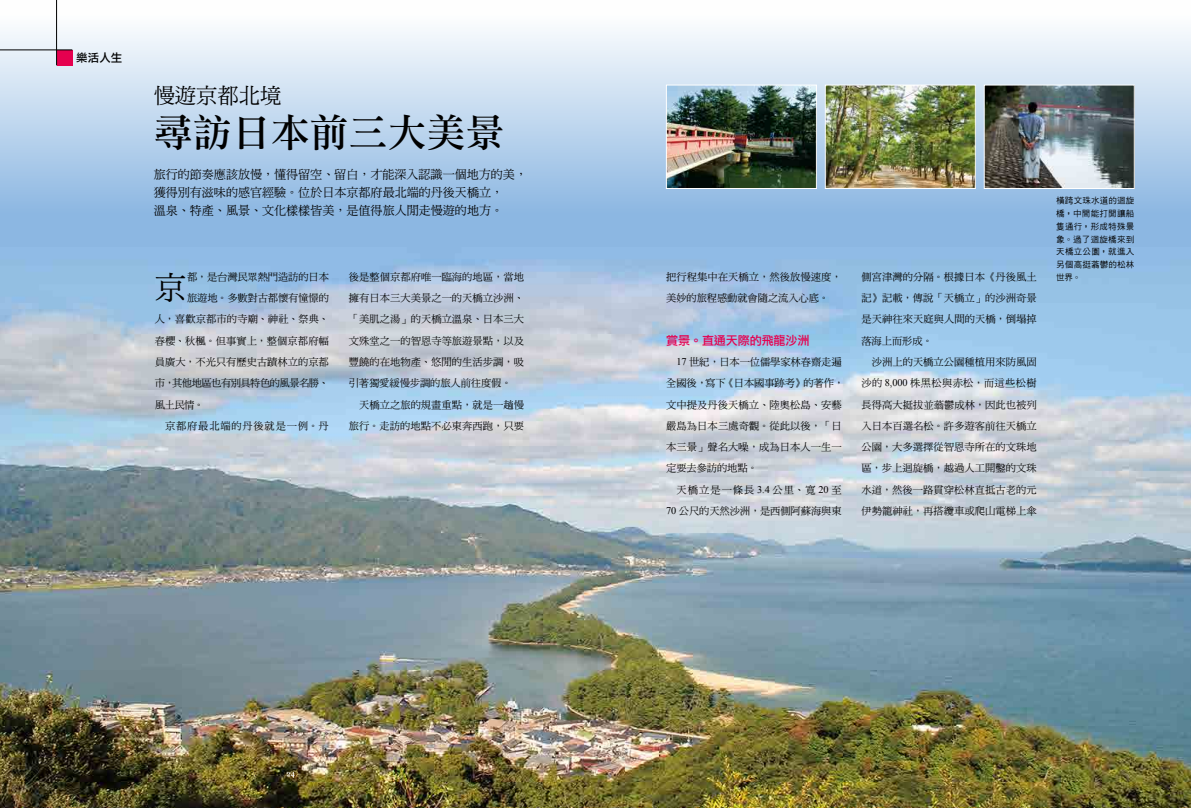
<style>
.page{position:relative;width:1191px;height:808px;background:#fff}
.page>*{position:absolute;margin:0;border:0;box-sizing:border-box;transform-origin:0 0}
.t1{font:39px "DF Li Song Md WIN BF";color:#000}
.t2{font:31.5px "DF Ming Md HK BF";color:#000}
.t3{font:21.5px "DF Ming Md HK BF";color:#000}
.t4{font:12.2px/18.4px "DF Ming Md HK BF";color:#000}
.t5{font:12px "DF Li Hei Md WIN BF";letter-spacing:-.01em;color:#e5004f}
.t6{font:11.3px "DF Li Hei Md WIN BF";color:#000}
.t7{font:10.3px/21.3px "DF Ming Md HK BF";letter-spacing:.005em;color:#000;text-align:justify}
.t8{font:10.3px "DF Ming Md HK BF";letter-spacing:-.015em;color:#000}
.t9{font:10.3px "DF Ming Md HK BF";letter-spacing:-.05em;color:#000}
.t10{font:10.3px "DF Ming Md HK BF";letter-spacing:.075em;color:#000}
.t11{font:8.5px/12.8px "DF Hei Md HK BF";letter-spacing:.03em;color:#000;text-align:justify}
.s1{font-family:"Times New Roman"}
</style>
<div class="page">
<img style="left:0;top:0;width:1191px;height:808px">
<div style="left:57px;top:50px;width:15px;height:15px;background:#e5004f"></div>
<hr style="left:56px;top:0;width:1px;height:65px;background:#000">
<img style="left:668px;top:87px;width:146px;height:100px">
<div style="left:666px;top:85px;width:150px;height:104px;border:1px solid #fff"></div>
<img style="left:827px;top:87px;width:146px;height:100px">
<div style="left:825px;top:85px;width:150px;height:104px;border:1px solid #fff"></div>
<img style="left:986px;top:87px;width:146px;height:100px">
<div style="left:984px;top:85px;width:150px;height:104px;border:1px solid #fff"></div>
<hr style="left:0;top:50px;width:72px;height:1px;background:#000">
<svg style="left:287px;top:772px;width:8px;height:6px"></svg>
<p class="t6" style="left:76px;top:52px;width:48px">樂活人生</p>
<h3 class="t3" style="left:154px;top:85px;width:129px">慢遊京都北境</h3>
<h1 class="t1" style="left:154px;top:113px;width:352px">尋訪日本前三大美景</h1>
<p class="t4" style="left:154px;top:165px;width:375px">旅行的節奏應該放慢，懂得留空、留白，才能深入認識一個地方的美，獲得別有滋味的感官經驗。位於日本京都府最北端的丹後天橋立，<br>溫泉、特產、風景、文化樣樣皆美，是值得旅人閒走慢遊的地方。</p>
<h2 class="t2" style="left:155px;top:272px;width:33px">京</h2>
<p class="t8" style="left:187px;top:272px;width:143px">都，是台灣民眾熱門造訪的日本</p>
<p class="t8" style="left:187px;top:293px;width:143px">旅遊地。多數對古都懷有憧憬的</p>
<p class="t7" style="left:155px;top:309px;width:176px">人，喜歡京都市的寺廟、神社、祭典、</p>
<p class="t7" style="left:155px;top:330px;width:176px">春櫻、秋楓。但事實上，整個京都府幅</p>
<p class="t7" style="left:155px;top:351px;width:176px">員廣大，不光只有歷史古蹟林立的京都</p>
<p class="t9" style="left:155px;top:378px;width:176px">市，其他地區也有別具特色的風景名勝、</p>
<p class="t7" style="left:155px;top:394px;width:51px">風土民情。</p>
<p class="t10" style="left:165px;top:420px;width:165px">京都府最北端的丹後就是一例。丹</p>
<p class="t7" style="left:349px;top:266px;width:177px">後是整個京都府唯一臨海的地區，當地擁有日本三大美景之一的天橋立沙洲、「美肌之湯」的天橋立溫泉、日本三大文殊堂之一的智恩寺等旅遊景點，以及豐饒的在地物產、悠閒的生活步調，吸引著獨愛緩慢步調的旅人前往度假。</p>
<p class="t7" style="left:349px;top:394px;width:177px;text-align:right">天橋立之旅的規畫重點，就是一趟慢旅行。走訪的地點不必東奔西跑，只要</p>
<p class="t7" style="left:666px;top:266px;width:177px">把行程集中在天橋立，然後放慢速度，美妙的旅程感動就會隨之流入心底。</p>
<p class="t5" style="left:666px;top:334px;width:145px">賞景。直通天際的飛龍沙洲</p>
<p class="t7" style="left:666px;top:351px;width:179px;text-align:left;text-indent:10px"><span class="s1">17</span> 世紀，日本一位儒學家林春齋走遍全國後，寫下《日本國事跡考》的著作，文中提及丹後天橋立、陸奧松島、安藝嚴島為日本三處奇觀。從此以後，「日本三景」聲名大噪，成為日本人一生一定要去參訪的地點。</p>
<p class="t7" style="left:666px;top:479px;width:177px;text-align:right">天橋立是一條長 <span class="s1">3.4</span> 公里、寬 <span class="s1">20</span> 至<br><span class="s1">70</span> 公尺的天然沙洲，是西側阿蘇海與東</p>
<p class="t7" style="left:861px;top:266px;width:177px">側宮津灣的分隔。根據日本《丹後風土記》記載，傳說「天橋立」的沙洲奇景是天神往來天庭與人間的天橋，倒塌掉落海上而形成。</p>
<p class="t7" style="left:861px;top:351px;width:177px;text-indent:10px">沙洲上的天橋立公園種植用來防風固沙的 <span class="s1">8,000</span> 株黑松與赤松，而這些松樹長得高大挺拔並蓊鬱成林，因此也被列入日本百選名松。許多遊客前往天橋立公園，大多選擇從智恩寺所在的文珠地區，步上迴旋橋，越過人工開鑿的文珠水道，然後一路貫穿松林直抵古老的元伊勢籠神社，再搭纜車或爬山電梯上傘</p>
<p class="t11" style="left:1056px;top:194px;width:79px">橫跨文珠水道的迴旋橋，中間能打開讓船隻通行，形成特殊景象。過了迴旋橋來到天橋立公園，就進入另個高挺蓊鬱的松林世界。</p>
</div>
